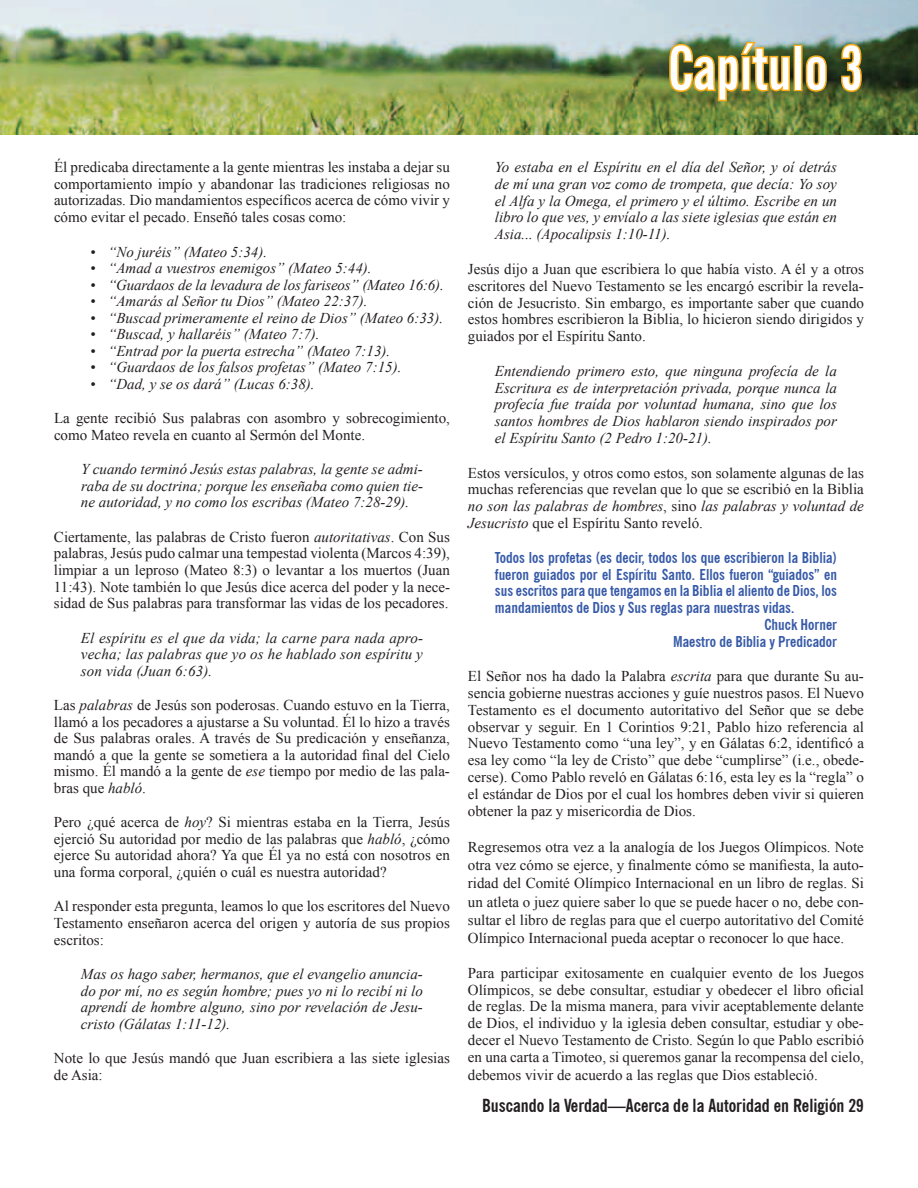
<style>
.page{position:relative;width:918px;height:1188px;background:#fff}
.page>*{position:absolute;margin:0;border:0;box-sizing:border-box;transform-origin:0 0}
.t1{font:700 extra-condensed 60px "News Gothic BT";color:#fff}
.t2{font:700 condensed 18px "News Gothic BT";color:#231f20}
.t3{font:15px/16.8px "Times New Roman";color:#231f20;text-align:justify}
.t4{font:italic 15px/16.8px "Times New Roman";color:#231f20;text-align:justify}
.t5{font:700 condensed 15px "News Gothic BT";color:#375aa8}
.s1{font-style:italic}
</style>
<div class="page">
<img style="left:0;top:0;width:918px;height:135px">
<img style="left:667px;top:40px;width:125px;height:63px">
<div style="left:794px;top:45px;width:9px;height:46px;border:3px solid #faad19"></div>
<svg style="left:804px;top:54px;width:25px;height:39px"></svg>
<svg style="left:839px;top:42px;width:25px;height:52px"></svg>
<h1 class="t1" style="left:668px;top:32px;width:198px">Capítulo 3</h1>
<p class="t3" style="left:54px;top:159px;width:397px">Él predicaba directamente a la gente mientras les instaba a dejar su comportamiento impío y abandonar las tradiciones religiosas no autorizadas. Dio mandamientos específicos acerca de cómo vivir y cómo evitar el pecado. Enseñó tales cosas como:</p>
<p class="t4" style="left:90px;top:243px;width:179px">• “No juréis” (Mateo 5:34).</p>
<p class="t4" style="left:90px;top:259px;width:283px">• “Amad a vuestros enemigos” (Mateo 5:44).</p>
<p class="t4" style="left:90px;top:276px;width:355px">• “Guardaos de la levadura de los fariseos” (Mateo 16:6).</p>
<p class="t4" style="left:90px;top:292px;width:279px">• “Amarás al Señor tu Dios” (Mateo 22:37).</p>
<p class="t4" style="left:90px;top:309px;width:355px">• “Buscad primeramente el reino de Dios” (Mateo 6:33).</p>
<p class="t4" style="left:90px;top:325px;width:231px">• “Buscad, y hallaréis” (Mateo 7:7).</p>
<p class="t4" style="left:90px;top:342px;width:302px">• “Entrad por la puerta estrecha” (Mateo 7:13).</p>
<p class="t4" style="left:90px;top:358px;width:313px">• “Guardaos de los falsos profetas” (Mateo 7:15).</p>
<p class="t4" style="left:90px;top:375px;width:226px">• “Dad, y se os dará” (Lucas 6:38).</p>
<p class="t3" style="left:54px;top:410px;width:398px">La gente recibió Sus palabras con asombro y sobrecogimiento, como Mateo revela en cuanto al Sermón del Monte.</p>
<p class="t4" style="left:81px;top:461px;width:343px">Y cuando terminó Jesús estas palabras, la gente se admi&shy;raba de su doctrina; porque les enseñaba como quien tie&shy;ne autoridad, y no como los escribas (Mateo 7:28-29).</p>
<p class="t3" style="left:54px;top:528px;width:398px">Ciertamente, las palabras de Cristo fueron <span class="s1">autoritativas</span>. Con Sus palabras, Jesús pudo calmar una tempestad violenta (Marcos 4:39), limpiar a un leproso (Mateo 8:3) o levantar a los muertos (Juan 11:43). Note también lo que Jesús dice acerca del poder y la nece&shy;sidad de Sus palabras para transformar las vidas de los pecadores.</p>
<p class="t4" style="left:81px;top:629px;width:344px">El espíritu es el que da vida; la carne para nada apro&shy;vecha; las palabras que yo os he hablado son espíritu y son vida (Juan 6:63).</p>
<p class="t3" style="left:54px;top:697px;width:398px">Las <span class="s1">palabras</span> de Jesús son poderosas. Cuando estuvo en la Tierra, llamó a los pecadores a ajustarse a Su voluntad. Él lo hizo a través de Sus palabras orales. A través de Su predicación y enseñanza, mandó a que la gente se sometiera a la autoridad final del Cielo mismo. Él mandó a la gente de <span class="s1">ese</span> tiempo por medio de las pala&shy;bras que <span class="s1">habló</span>.</p>
<p class="t3" style="left:54px;top:814px;width:398px">Pero ¿qué acerca de <span class="s1">hoy</span>? Si mientras estaba en la Tierra, Jesús ejerció Su autoridad por medio de las palabras que <span class="s1">habló</span>, ¿cómo ejerce Su autoridad ahora? Ya que Él ya no está con nosotros en una forma corporal, ¿quién o cuál es nuestra autoridad?</p>
<p class="t3" style="left:54px;top:898px;width:398px">Al responder esta pregunta, leamos lo que los escritores del Nuevo Testamento enseñaron acerca del origen y autoría de sus propios escritos:</p>
<p class="t4" style="left:81px;top:965px;width:343px">Mas os hago saber, hermanos, que el evangelio anuncia&shy;do por mí, no es según hombre; pues yo ni lo recibí ni lo aprendí de hombre alguno, sino por revelación de Jesu&shy;cristo (Gálatas 1:11-12).</p>
<p class="t3" style="left:54px;top:1050px;width:398px">Note lo que Jesús mandó que Juan escribiera a las siete iglesias de Asia:</p>
<p class="t4" style="left:495px;top:158px;width:344px">Yo estaba en el Espíritu en el día del Señor, y oí detrás de mí una gran voz como de trompeta, que decía: Yo soy el Alfa y la Omega, el primero y el último. Escribe en un libro lo que ves, y envíalo a las siete iglesias que están en Asia... (Apocalipsis 1:10-11).</p>
<p class="t3" style="left:468px;top:260px;width:398px">Jesús dijo a Juan que escribiera lo que había visto. A él y a otros escritores del Nuevo Testamento se les encargó escribir la revela&shy;ción de Jesucristo. Sin embargo, es importante saber que cuando estos hombres escribieron la Biblia, lo hicieron siendo dirigidos y guiados por el Espíritu Santo.</p>
<p class="t4" style="left:495px;top:362px;width:344px">Entendiendo primero esto, que ninguna profecía de la Escritura es de interpretación privada, porque nunca la profecía fue traída por voluntad humana, sino que los santos hombres de Dios hablaron siendo inspirados por el Espíritu Santo (2 Pedro 1:20-21).</p>
<p class="t3" style="left:468px;top:464px;width:397px">Estos versículos, y otros como estos, son solamente algunas de las muchas referencias que revelan que lo que se escribió en la Biblia <span class="s1">no son las palabras de hombres</span>, sino <span class="s1">las palabras y voluntad de Jesucristo</span> que el Espíritu Santo reveló.</p>
<p class="t5" style="left:495px;top:548px;width:343px">Todos los profetas (es decir, todos los que escribieron la Biblia)</p>
<p class="t5" style="left:495px;top:565px;width:344px">fueron guiados por el Espíritu Santo. Ellos fueron “guiados” en</p>
<p class="t5" style="left:495px;top:582px;width:344px">sus escritos para que tengamos en la Biblia el aliento de Dios, los</p>
<p class="t5" style="left:495px;top:599px;width:301px">mandamientos de Dios y Sus reglas para nuestras vidas.</p>
<p class="t5" style="left:764px;top:615px;width:74px">Chuck Horner</p>
<p class="t5" style="left:673px;top:632px;width:165px">Maestro de Biblia y Predicador</p>
<p class="t3" style="left:468px;top:668px;width:398px">El Señor nos ha dado la Palabra <span class="s1">escrita</span> para que durante Su au&shy;sencia gobierne nuestras acciones y guíe nuestros pasos. El Nuevo Testamento es el documento autoritativo del Señor que se debe observar y seguir. En 1 Corintios 9:21, Pablo hizo referencia al Nuevo Testamento como “una ley”, y en Gálatas 6:2, identificó a esa ley como “la ley de Cristo” que debe “cumplirse” (i.e., obede&shy;cerse). Como Pablo reveló en Gálatas 6:16, esta ley es la “regla” o el estándar de Dios por el cual los hombres deben vivir si quieren obtener la paz y misericordia de Dios.</p>
<p class="t3" style="left:468px;top:837px;width:398px;line-height:18.3px">Regresemos otra vez a la analogía de los Juegos Olímpicos. Note otra vez cómo se ejerce, y finalmente cómo se manifiesta, la auto&shy;ridad del Comité Olímpico Internacional en un libro de reglas. Si un atleta o juez quiere saber lo que se puede hacer o no, debe con&shy;sultar el libro de reglas para que el cuerpo autoritativo del Comité Olímpico Internacional pueda aceptar o reconocer lo que hace.</p>
<p class="t3" style="left:468px;top:964px;width:398px">Para participar exitosamente en cualquier evento de los Juegos Olímpicos, se debe consultar, estudiar y obedecer el libro oficial de reglas. De la misma manera, para vivir aceptablemente delante de Dios, el individuo y la iglesia deben consultar, estudiar y obe&shy;decer el Nuevo Testamento de Cristo. Según lo que Pablo escribió en una carta a Timoteo, si queremos ganar la recompensa del cielo,</p>
<p class="t3" style="left:468px;top:1066px;width:351px">debemos vivir de acuerdo a las reglas que Dios estableció.</p>
<p class="t2" style="left:482px;top:1094px;width:383px">Buscando la Verdad—Acerca de la Autoridad en Religión 29</p>
</div>
